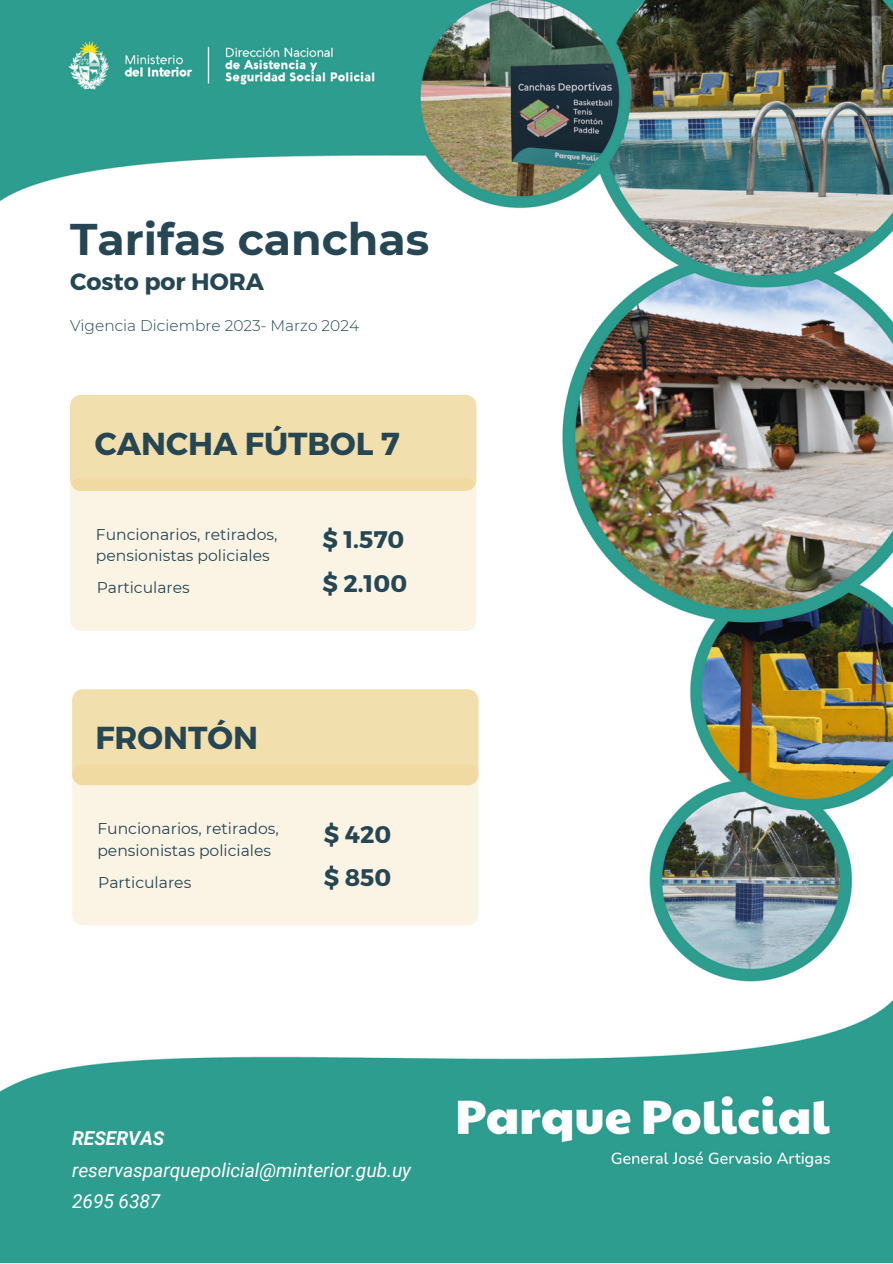
<style>
.page{position:relative;width:893px;height:1264px;background:#fff}
.page>*{position:absolute;margin:0;border:0;box-sizing:border-box;transform-origin:0 0}
.t1{font:700 44.25px "Montserrat";color:#264653}
.t2{font:700 31.8px "Montserrat";color:#264653}
.t3{font:700 24px "Montserrat";color:#264653}
.t4{font:700 23.55px "Montserrat";color:#264653}
.t5{font:italic 19.2px "Roboto";letter-spacing:-.005em;color:#fff}
.t6{font:italic 700 19.2px "Roboto";letter-spacing:-.005em;color:#fff}
.t7{font:15.6px "Montserrat";color:#264653}
.t8{font:300 15.45px "Montserrat";color:#264653}
</style>
<div class="page">
<img style="left:0;top:0;width:892px;height:1262px">
<div style="left:70px;top:477px;width:406px;height:154px;background:#fbf4e5;border-radius:11px"></div>
<div style="left:70px;top:395px;width:406px;height:96px;background:#f2dfae;border-radius:11px"></div>
<div style="left:72px;top:764px;width:406px;height:161px;background:#fbf4e5;border-radius:11px"></div>
<div style="left:72px;top:689px;width:406px;height:96px;background:#f2dfae;border-radius:11px"></div>
<p class="t1" style="left:70px;top:212px;width:361px">Tarifas canchas</p>
<p class="t4" style="left:70px;top:266px;width:195px">Costo por HORA</p>
<p class="t8" style="left:70px;top:316px;width:290px">Vigencia Diciembre 2023- Marzo 2024</p>
<p class="t2" style="left:95px;top:423px;width:306px">CANCHA FÚTBOL 7</p>
<p class="t7" style="left:96px;top:524px;width:183px">Funcionarios, retirados,</p>
<p class="t7" style="left:96px;top:546px;width:175px">pensionistas policiales</p>
<p class="t7" style="left:97px;top:578px;width:95px">Particulares</p>
<p class="t3" style="left:322px;top:524px;width:84px">$ 1.570</p>
<p class="t3" style="left:322px;top:568px;width:86px">$ 2.100</p>
<p class="t2" style="left:95px;top:717px;width:164px">FRONTÓN</p>
<p class="t7" style="left:97px;top:819px;width:183px">Funcionarios, retirados,</p>
<p class="t7" style="left:97px;top:840px;width:175px">pensionistas policiales</p>
<p class="t7" style="left:98px;top:872px;width:95px">Particulares</p>
<p class="t3" style="left:324px;top:818px;width:69px">$ 420</p>
<p class="t3" style="left:324px;top:862px;width:69px">$ 850</p>
<p class="t6" style="left:72px;top:1127px;width:94px">RESERVAS</p>
<p class="t5" style="left:72px;top:1158px;width:340px">reservasparquepolicial@minterior.gub.uy</p>
<p class="t5" style="left:72px;top:1189px;width:90px">2695 6387</p>
</div>
